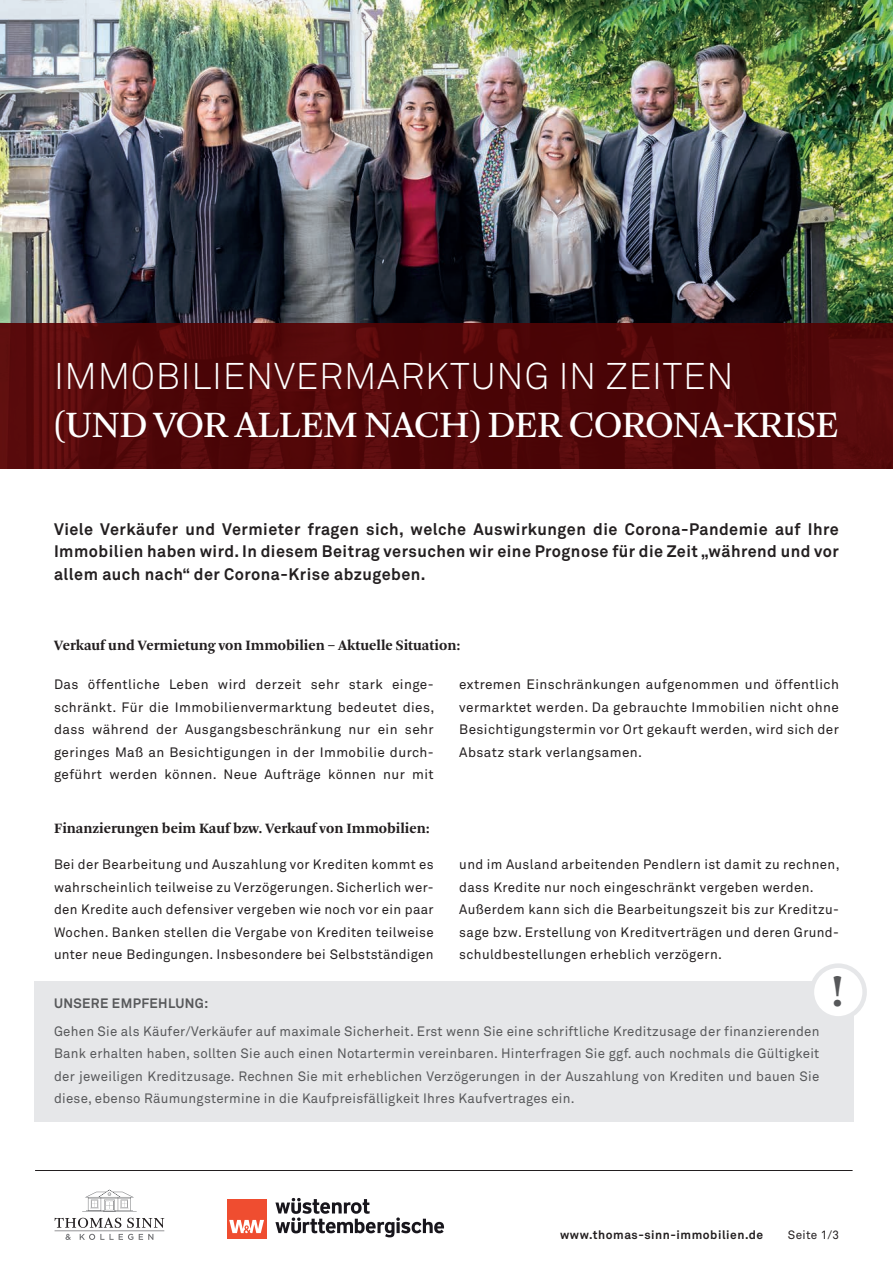
<style>
.page{position:relative;width:893px;height:1263px;background:#fff}
.page>*{position:absolute;margin:0;border:0;box-sizing:border-box;transform-origin:0 0}
.t1{font:700 47.25px "Arnhem";color:#57585a}
.t2{font:39px "Arnhem";letter-spacing:-.02em;color:#fff}
.t3{font:300 36.75px "Akkurat";letter-spacing:.02em;color:#fff}
.t4{font:700 16.5px/22.5px "Akkurat";letter-spacing:.03em;color:#231f20;text-align:justify}
.t5{font:700 15px "Arnhem";color:#231f20}
.t6{font:13.5px/22.5px "Akkurat";letter-spacing:.03em;color:#231f20;text-align:justify}
.t7{font:13.5px/22.5px "Akkurat";letter-spacing:.02em;color:#57585a;text-align:justify}
.t8{font:700 13.5px "Akkurat";letter-spacing:.03em;color:#57585a}
.t9{font:700 12px "Akkurat";letter-spacing:.045em;color:#231f20}
.t10{font:12px "Akkurat";letter-spacing:.03em;color:#231f20}
</style>
<div class="page">
<div style="left:34px;top:981px;width:820px;height:141px;background:#e6e7e9"></div>
<img style="left:0;top:0;width:893px;height:323px">
<svg style="left:0;top:323px;width:893px;height:146px;background:#510709"></svg>
<svg style="left:82px;top:1189px;width:55px;height:23px"></svg>
<svg style="left:55px;top:1218px;width:109px;height:22px"></svg>
<div style="left:227px;top:1199px;width:39px;height:39px;background:#ef4d30"></div>
<svg style="left:229px;top:1220px;width:35px;height:13px"></svg>
<svg style="left:275px;top:1198px;width:169px;height:39px"></svg>
<hr style="left:35px;top:1170px;width:818px;height:1px;background:#231f20">
<div style="left:812px;top:966px;width:53px;height:52px;background:#fff;border-radius:50%"></div>
<div style="left:810px;top:963px;width:57px;height:58px;border:4px solid #e6e7e9;border-radius:50%"></div>
<h3 class="t3" style="left:54px;top:354px;width:681px">IMMOBILIENVERMARKTUNG IN ZEITEN</h3>
<h2 class="t2" style="left:54px;top:403px;width:787px">(UND VOR ALLEM NACH) DER CORONA-KRISE</h2>
<p class="t4" style="left:54px;top:518px;width:786px">Viele Verkäufer und Vermieter fragen sich, welche Auswirkungen die Corona-Pandemie auf Ihre Immobilien haben wird. In diesem Beitrag versuchen wir eine Prognose für die Zeit „während und vor allem auch nach“ der Corona-Krise abzugeben.</p>
<p class="t5" style="left:54px;top:636px;width:408px">Verkauf und Vermietung von Immobilien – Aktuelle Situation:</p>
<p class="t6" style="left:54px;top:674px;width:382px">Das öffentliche Leben wird derzeit sehr stark einge&shy;schränkt. Für die Immobilienvermarktung bedeutet dies, dass während der Ausgangsbeschränkung nur ein sehr geringes Maß an Besichtigungen in der Immobilie durch&shy;geführt werden können. Neue Aufträge können nur mit</p>
<p class="t6" style="left:459px;top:674px;width:381px">extremen Einschränkungen aufgenommen und öffentlich vermarktet werden. Da gebrauchte Immobilien nicht ohne Besichtigungstermin vor Ort gekauft werden, wird sich der Absatz stark verlangsamen.</p>
<p class="t5" style="left:54px;top:820px;width:377px">Finanzierungen beim Kauf bzw. Verkauf von Immobilien:</p>
<p class="t6" style="left:54px;top:853px;width:381px">Bei der Bearbeitung und Auszahlung vor Krediten kommt es wahrscheinlich teilweise zu Verzögerungen. Sicherlich wer&shy;den Kredite auch defensiver vergeben wie noch vor ein paar Wochen. Banken stellen die Vergabe von Krediten teilweise unter neue Bedingungen. Insbesondere bei Selbstständigen</p>
<p class="t6" style="left:459px;top:853px;width:382px;text-align:left">und im Ausland arbeitenden Pendlern ist damit zu rechnen, dass Kredite nur noch eingeschränkt vergeben werden.<br>Außerdem kann sich die Bearbeitungszeit bis zur Kreditzu&shy;sage bzw. Erstellung von Kreditverträgen und deren Grund&shy;schuldbestellungen erheblich verzögern.</p>
<p class="t8" style="left:54px;top:995px;width:156px">UNSERE EMPFEHLUNG:</p>
<p class="t7" style="left:54px;top:1020px;width:767px">Gehen Sie als Käufer/Verkäufer auf maximale Sicherheit. Erst wenn Sie eine schriftliche Kreditzusage der finanzierenden Bank erhalten haben, sollten Sie auch einen Notartermin vereinbaren. Hinterfragen Sie ggf. auch nochmals die Gültigkeit der jeweiligen Kreditzusage. Rechnen Sie mit erheblichen Verzögerungen in der Auszahlung von Krediten und bauen Sie diese, ebenso Räumungstermine in die Kaufpreisfälligkeit Ihres Kaufvertrages ein.</p>
<h1 class="t1" style="left:831px;top:964px;width:14px">!</h1>
<p class="t9" style="left:560px;top:1227px;width:205px">www.thomas-sinn-immobilien.de</p>
<p class="t10" style="left:788px;top:1228px;width:53px">Seite 1/3</p>
</div>
